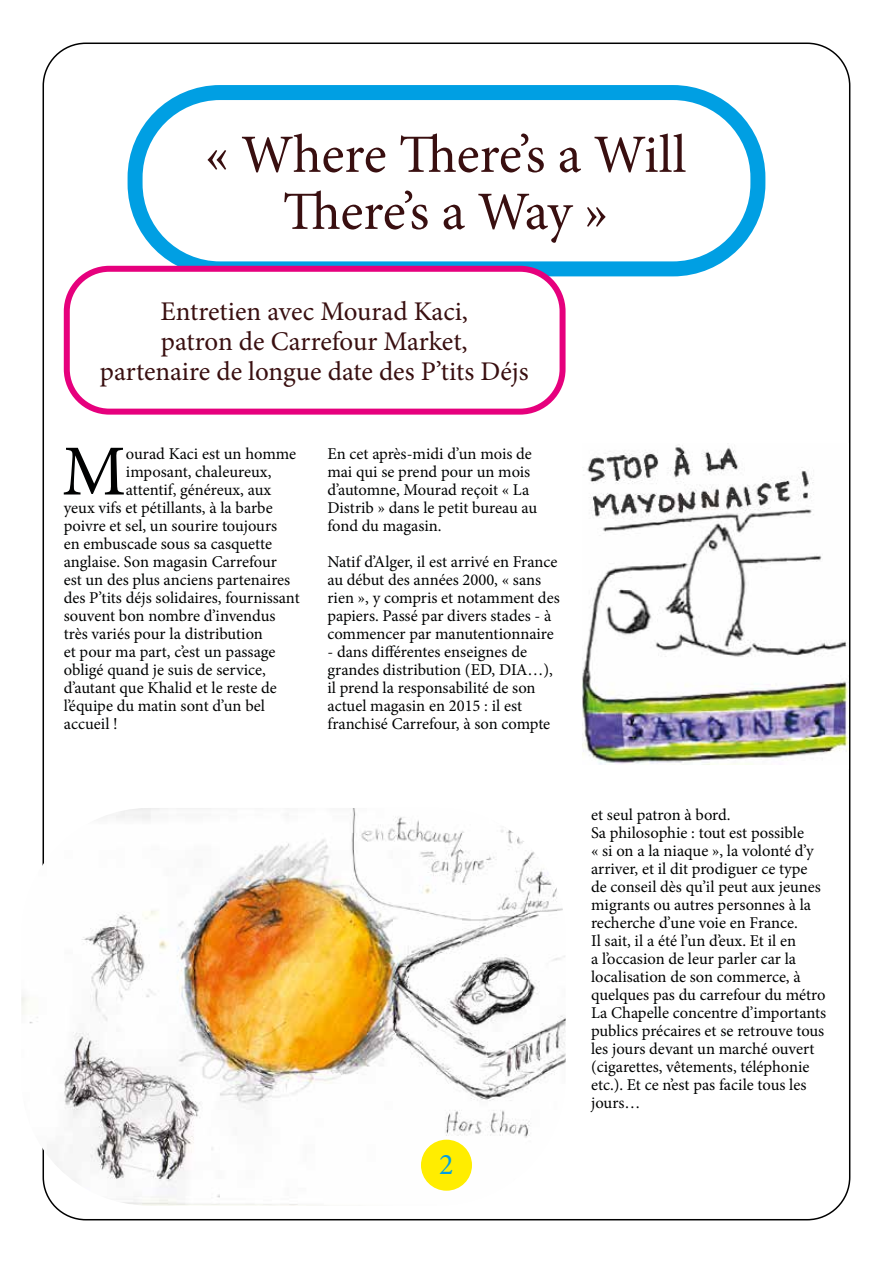
<style>
.page{position:relative;width:893px;height:1263px;background:#fff}
.page>*{position:absolute;margin:0;border:0;box-sizing:border-box;transform-origin:0 0}
.t1{font:71.85px "Minion Pro";color:#010202}
.t2{font:54px/57px "Minion Pro";letter-spacing:-.015em;color:#390f10;text-align:center}
.t3{font:30px "Minion Pro";color:#009fe3}
.t4{font:27px/30px "Minion Pro";color:#390f10;text-align:center}
.t5{font:16.5px/18px "Minion Pro";color:#010202}
</style>
<div class="page">
<img style="left:583px;top:444px;width:265px;height:320px">
<div style="left:128px;top:85px;width:637px;height:191px;border:15px solid #009fe3;border-radius:85px"></div>
<img style="left:21px;top:808px;width:545px;height:397px">
<div style="left:67px;top:269px;width:496px;height:143px;background:#fff;border-radius:43px"></div>
<div style="left:64px;top:266px;width:502px;height:149px;border:6px solid #e6007d;border-radius:43px"></div>
<div style="left:421px;top:1140px;width:51px;height:51px;background:#ffed00;border-radius:50%"></div>
<h2 class="t2" style="left:205px;top:126px;width:483px">« Where There’s a Will<br>There’s a Way »</h2>
<h3 class="t4" style="left:100px;top:296px;width:430px">Entretien avec Mourad Kaci,<br>patron de Carrefour Market,<br>partenaire de longue date des P’tits Déjs</h3>
<h1 class="t1" style="left:62px;top:423px;width:66px">M</h1>
<p class="t5" style="left:126px;top:444px;width:172px">ourad Kaci est un homme</p>
<p class="t5" style="left:126px;top:462px;width:147px">imposant, chaleureux,</p>
<p class="t5" style="left:126px;top:480px;width:147px">attentif, généreux, aux</p>
<p class="t5" style="left:64px;top:498px;width:211px">yeux vifs et pétillants, à la barbe</p>
<p class="t5" style="left:64px;top:516px;width:215px">poivre et sel, un sourire toujours</p>
<p class="t5" style="left:64px;top:534px;width:210px">en embuscade sous sa casquette</p>
<p class="t5" style="left:64px;top:552px;width:215px">anglaise. Son magasin Carrefour</p>
<p class="t5" style="left:64px;top:570px;width:228px">est un des plus anciens partenaires</p>
<p class="t5" style="left:64px;top:588px;width:237px">des P’tits déjs solidaires, fournissant</p>
<p class="t5" style="left:64px;top:606px;width:213px">souvent bon nombre d’invendus</p>
<p class="t5" style="left:64px;top:624px;width:201px">très variés pour la distribution</p>
<p class="t5" style="left:64px;top:642px;width:213px">et pour ma part, c’est un passage</p>
<p class="t5" style="left:64px;top:660px;width:204px">obligé quand je suis de service,</p>
<p class="t5" style="left:64px;top:678px;width:215px">d’autant que Khalid et le reste de</p>
<p class="t5" style="left:64px;top:696px;width:203px">l’équipe du matin sont d’un bel</p>
<p class="t5" style="left:64px;top:714px;width:56px">accueil !</p>
<p class="t5" style="left:327px;top:444px;width:211px">En cet après-midi d’un mois de mai qui se prend pour un mois d’automne, Mourad reçoit « La<br>Distrib » dans le petit bureau au fond du magasin.</p>
<p class="t5" style="left:327px;top:552px;width:234px">Natif d’Alger, il est arrivé en France au début des années 2000, « sans rien », y compris et notamment des papiers. Passé par divers stades - à commencer par manutentionnaire</p>
<p class="t5" style="left:327px;top:642px;width:227px">- dans différentes enseignes de grandes distribution (ED, DIA…), il prend la responsabilité de son actuel magasin en 2015 : il est franchisé Carrefour, à son compte</p>
<h3 class="t3" style="left:439px;top:1145px;width:16px">2</h3>
<p class="t5" style="left:591px;top:806px;width:237px">et seul patron à bord.<br>Sa philosophie : tout est possible<br>« si on a la niaque », la volonté d’y arriver, et il dit prodiguer ce type de conseil dès qu’il peut aux jeunes migrants ou autres personnes à la recherche d’une voie en France.<br>Il sait, il a été l’un d’eux. Et il en<br>a l’occasion de leur parler car la localisation de son commerce, à quelques pas du carrefour du métro<br>La Chapelle concentre d’importants publics précaires et se retrouve tous les jours devant un marché ouvert (cigarettes, vêtements, téléphonie etc.). Et ce n’est pas facile tous les jours…</p>
</div>
